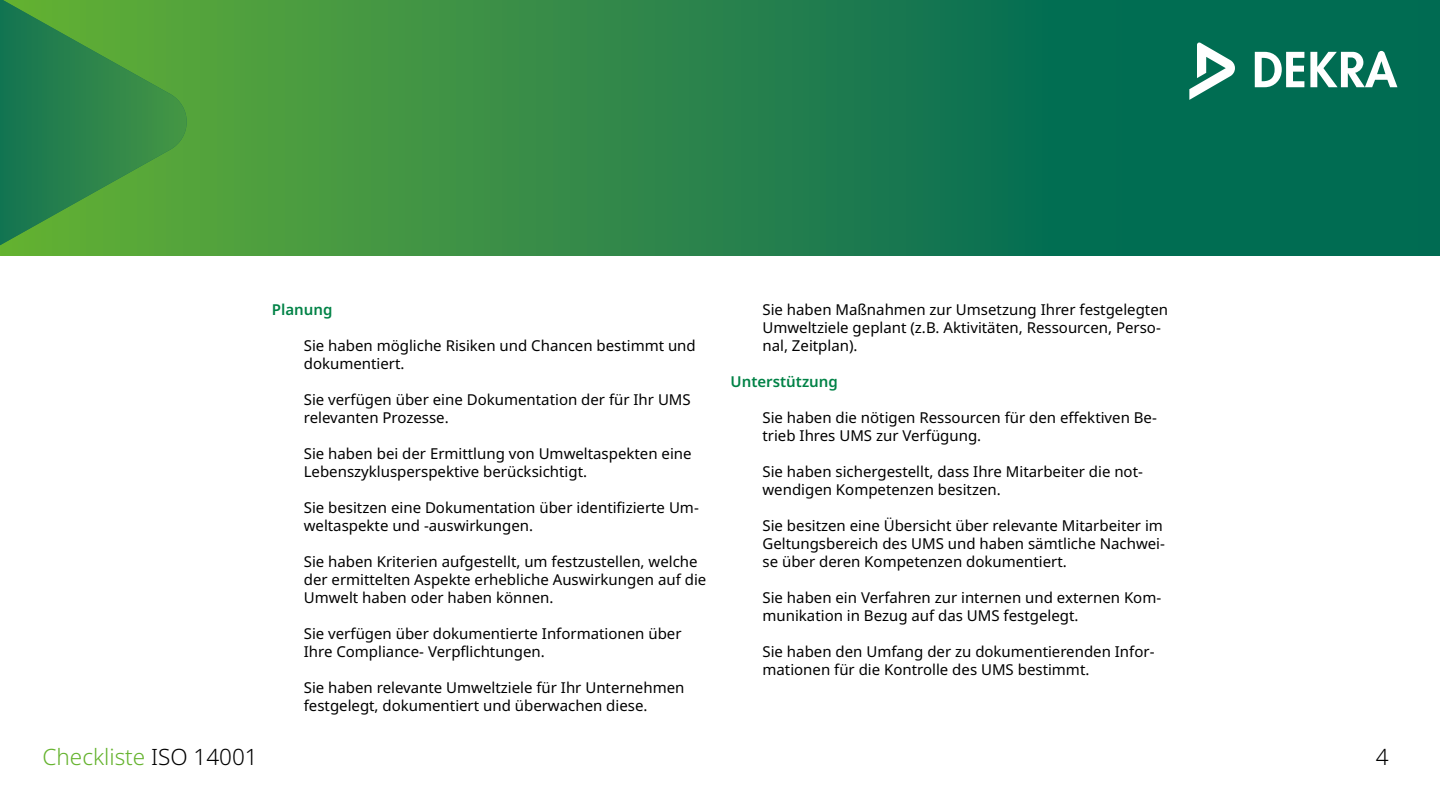
<style>
.page{position:relative;width:1440px;height:810px;background:#fff}
.page>*{position:absolute;margin:0;border:0;box-sizing:border-box;transform-origin:0 0}
.t1{font:300 22.5px "Noto Sans";color:#65b32e}
.t2{font:300 22.5px "Noto Sans";color:#000}
.t3{font:15px/18px "Noto Sans";color:#000}
.t4{font:600 15px "Noto Sans";color:#008246}
.s1{color:#000}
</style>
<div class="page">
<svg style="left:192px;top:0;width:1248px;height:255px;background:#21804b"></svg>
<svg style="left:0;top:0;width:192px;height:256px;background:#3b9143"></svg>
<svg style="left:1255px;top:52px;width:49px;height:35px"></svg>
<svg style="left:1310px;top:51px;width:87px;height:36px"></svg>
<svg style="left:1189px;top:42px;width:46px;height:58px"></svg>
<p class="t4" style="left:272px;top:301px;width:62px">Planung</p>
<p class="t3" style="left:304px;top:337px;width:394px">Sie haben mögliche Risiken und Chancen bestimmt und dokumentiert.</p>
<p class="t3" style="left:304px;top:391px;width:389px">Sie verfügen über eine Dokumentation der für Ihr UMS relevanten Prozesse.</p>
<p class="t3" style="left:304px;top:445px;width:389px">Sie haben bei der Ermittlung von Umweltaspekten eine<br>Lebenszyklusperspektive berücksichtigt.</p>
<p class="t3" style="left:304px;top:499px;width:397px">Sie besitzen eine Dokumentation über identifizierte Um&shy;weltaspekte und -auswirkungen.</p>
<p class="t3" style="left:304px;top:553px;width:404px">Sie haben Kriterien aufgestellt, um festzustellen, welche der ermittelten Aspekte erhebliche Auswirkungen auf die<br>Umwelt haben oder haben können.</p>
<p class="t3" style="left:304px;top:625px;width:379px">Sie verfügen über dokumentierte Informationen über<br>Ihre Compliance- Verpflichtungen.</p>
<p class="t3" style="left:304px;top:679px;width:382px">Sie haben relevante Umweltziele für Ihr Unternehmen festgelegt, dokumentiert und überwachen diese.</p>
<p class="t3" style="left:762px;top:301px;width:407px">Sie haben Maßnahmen zur Umsetzung Ihrer festgelegten<br>Umweltziele geplant (z.B. Aktivitäten, Ressourcen, Perso&shy;nal, Zeitplan).</p>
<p class="t4" style="left:731px;top:373px;width:109px">Unterstützung</p>
<p class="t3" style="left:762px;top:409px;width:396px">Sie haben die nötigen Ressourcen für den effektiven Be&shy;trieb Ihres UMS zur Verfügung.</p>
<p class="t3" style="left:762px;top:463px;width:382px">Sie haben sichergestellt, dass Ihre Mitarbeiter die not&shy;wendigen Kompetenzen besitzen.</p>
<p class="t3" style="left:762px;top:517px;width:404px">Sie besitzen eine Übersicht über relevante Mitarbeiter im<br>Geltungsbereich des UMS und haben sämtliche Nachwei&shy;se über deren Kompetenzen dokumentiert.</p>
<p class="t3" style="left:762px;top:589px;width:400px">Sie haben ein Verfahren zur internen und externen Kom&shy;munikation in Bezug auf das UMS festgelegt.</p>
<p class="t3" style="left:762px;top:643px;width:393px">Sie haben den Umfang der zu dokumentierenden Infor&shy;mationen für die Kontrolle des UMS bestimmt.</p>
<h1 class="t1" style="left:43px;top:744px;width:217px">Checkliste <span class="s1">ISO 14001</span></h1>
<h1 class="t2" style="left:1376px;top:744px;width:14px">4</h1>
</div>
